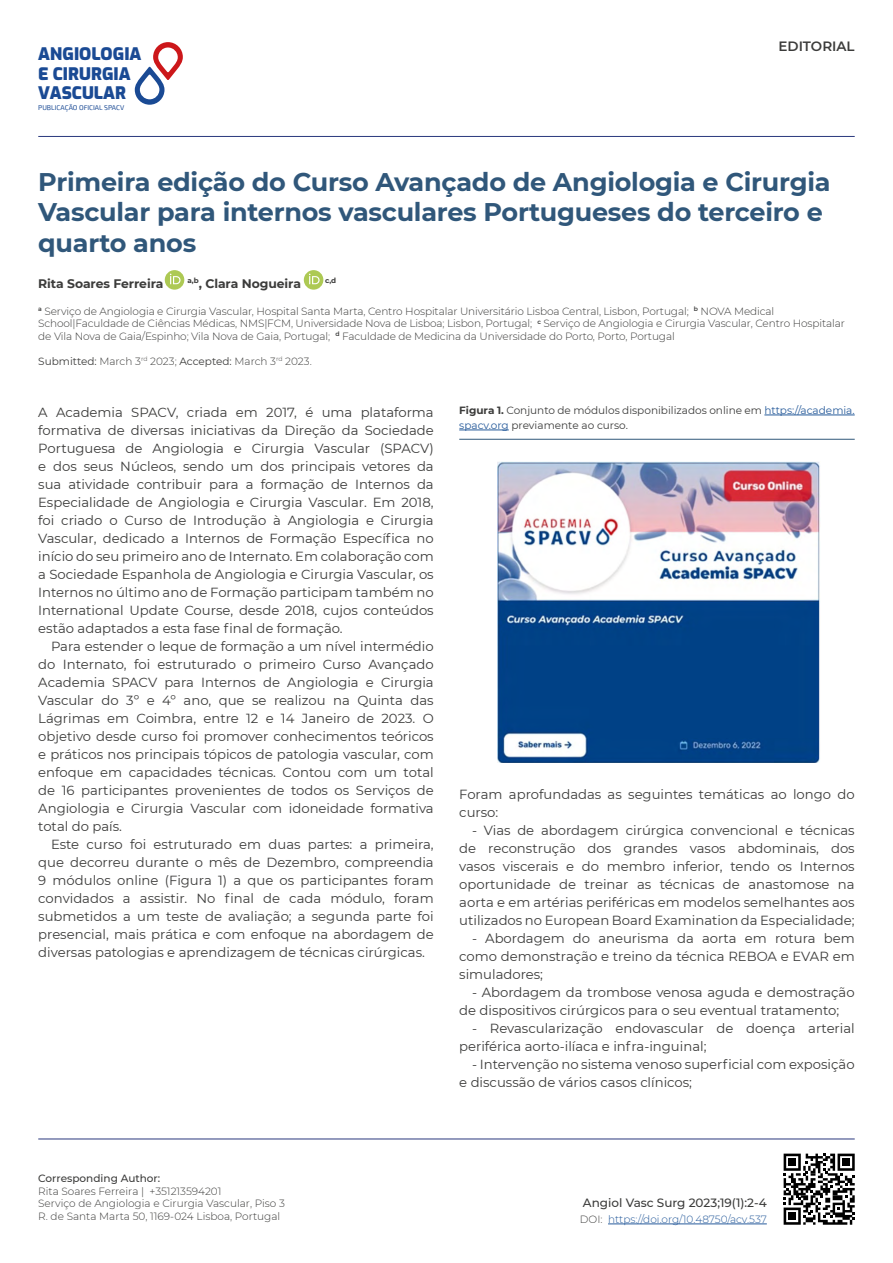
<style>
.page{position:relative;width:893px;height:1263px;background:#fff}
.page>*{position:absolute;margin:0;border:0;box-sizing:border-box;transform-origin:0 0}
.t1{font:700 25.5px/30.6px "Montserrat";letter-spacing:-.01em;color:#30577a}
.t2{font:900 17.1px/19.5px "Exo";color:#1a4a94}
.t3{font:600 13.5px "Montserrat";color:#3c3c3b}
.t4{font:13.2px/18px "Montserrat";color:#3c3c3b;text-align:justify}
.t5{font:700 12.3px "Montserrat";letter-spacing:-.005em;color:#3c3c3b}
.t6{font:500 12px "Montserrat";color:#3c3c3b}
.t7{font:300 10.5px/12.6px "Montserrat";letter-spacing:-.01em;color:#3c3c3b}
.t8{font:10.5px/15px "Montserrat";color:#3c3c3b}
.t9{font:300 10.5px "Montserrat";color:#275b9b}
.t10{font:500 10.5px "Montserrat";color:#3c3c3b}
.t11{font:700 7.2px "Montserrat";color:#3c3c3b}
.t12{font:6.9px "Exo 2";color:#1a4a94}
.s1{font-weight:400}
.s2{font-weight:700}
.s3{color:#275b9b}
.s4{color:#3c3c3b}
</style>
<div class="page">
<hr style="left:38px;top:136px;width:817px;height:1px;background:#29387d">
<hr style="left:38px;top:1138px;width:817px;height:1px;background:#29387d">
<svg style="left:135px;top:42px;width:48px;height:63px"></svg>
<hr style="left:764px;top:415px;width:91px;height:1px;background:#275b9b">
<hr style="left:459px;top:430px;width:50px;height:1px;background:#275b9b">
<div style="left:165px;top:270px;width:19px;height:20px;background:#adc954;border-radius:50%"></div>
<svg style="left:170px;top:274px;width:11px;height:10px"></svg>
<div style="left:304px;top:270px;width:19px;height:20px;background:#adc954;border-radius:50%"></div>
<svg style="left:309px;top:274px;width:11px;height:10px"></svg>
<hr style="left:608px;top:1223px;width:159px;height:1px;background:#275b9b">
<svg style="left:784px;top:1153px;width:71px;height:72px"></svg>
<div style="left:788px;top:1158px;width:8px;height:8px;background:#000"></div>
<div style="left:842px;top:1158px;width:8px;height:8px;background:#000"></div>
<div style="left:788px;top:1212px;width:8px;height:8px;background:#000"></div>
<hr style="left:459px;top:439px;width:396px;height:1px;background:#30577a">
<img style="left:497px;top:461px;width:323px;height:302px">
<p class="t2" style="left:38px;top:45px;width:105px">ANGIOLOGIA<br>E CIRURGIA<br>VASCULAR</p>
<p class="t12" style="left:38px;top:104px;width:88px">PUBLICAÇÃO OFICIAL SPACV</p>
<p class="t3" style="left:778px;top:38px;width:78px">EDITORIAL</p>
<h1 class="t1" style="left:38px;top:166px;width:794px">Primeira edição do Curso Avançado de Angiologia e Cirurgia<br>Vascular para internos vasculares Portugueses do terceiro e quarto anos</h1>
<p class="t5" style="left:38px;top:276px;width:127px">Rita Soares Ferreira</p>
<p class="t5" style="left:188px;top:276px;width:115px"><sup>a,b</sup>, Clara Nogueira</p>
<p class="t11" style="left:325px;top:276px;width:13px">c,d</p>
<p class="t7" style="left:38px;top:304px;width:808px"><sup>a</sup> Serviço de Angiologia e Cirurgia Vascular, Hospital Santa Marta, Centro Hospitalar Universitário Lisboa Central, Lisbon, Portugal; <sup>b</sup> NOVA Medical<br>School|Faculdade de Ciências Médicas, NMS|FCM, Universidade Nova de Lisboa; Lisbon, Portugal; <sup>c</sup> Serviço de Angiologia e Cirurgia Vascular, Centro Hospitalar de Vila Nova de Gaia/Espinho; Vila Nova de Gaia, Portugal; <sup>d</sup> Faculdade de Medicina da Universidade do Porto, Porto, Portugal</p>
<p class="t7" style="left:38px;top:354px;width:275px"><span class="s1">Submitted:</span> March 3<sup>rd</sup> 2023; <span class="s1">Accepted:</span> March 3<sup>rd</sup> 2023.</p>
<p class="t4" style="left:38px;top:403px;width:397px">A Academia SPACV, criada em 2017, é uma plataforma formativa de diversas iniciativas da Direção da Sociedade Portuguesa de Angiologia e Cirurgia Vascular (SPACV) e dos seus Núcleos, sendo um dos principais vetores da sua atividade contribuir para a formação de Internos da Especialidade de Angiologia e Cirurgia Vascular. Em 2018, foi criado o Curso de Introdução à Angiologia e Cirurgia Vascular, dedicado a Internos de Formação Específica no início do seu primeiro ano de Internato. Em colaboração com a Sociedade Espanhola de Angiologia e Cirurgia Vascular, os Internos no último ano de Formação participam também no International Update Course, desde 2018, cujos conteúdos estão adaptados a esta fase final de formação.</p>
<p class="t4" style="left:38px;top:637px;width:397px;text-indent:13px">Para estender o leque de formação a um nível intermédio do Internato, foi estruturado o primeiro Curso Avançado Academia SPACV para Internos de Angiologia e Cirurgia Vascular do 3º e 4º ano, que se realizou na Quinta das Lágrimas em Coimbra, entre 12 e 14 Janeiro de 2023. O objetivo desde curso foi promover conhecimentos teóricos e práticos nos principais tópicos de patologia vascular, com enfoque em capacidades técnicas. Contou com um total de 16 participantes provenientes de todos os Serviços de Angiologia e Cirurgia Vascular com idoneidade formativa total do país.</p>
<p class="t4" style="left:38px;top:835px;width:397px;text-indent:13px">Este curso foi estruturado em duas partes: a primeira, que decorreu durante o mês de Dezembro, compreendia 9 módulos online (Figura 1) a que os participantes foram convidados a assistir. No final de cada módulo, foram submetidos a um teste de avaliação; a segunda parte foi presencial, mais prática e com enfoque na abordagem de diversas patologias e aprendizagem de técnicas cirúrgicas.</p>
<p class="t8" style="left:459px;top:403px;width:397px"><span class="s2">Figura 1.</span> Conjunto de módulos disponibilizados online em <span class="s3">https://academia. spacv.org</span> previamente ao curso.</p>
<p class="t4" style="left:459px;top:785px;width:397px">Foram aprofundadas as seguintes temáticas ao longo do curso:</p>
<p class="t4" style="left:459px;top:821px;width:397px;text-indent:13px">- Vias de abordagem cirúrgica convencional e técnicas de reconstrução dos grandes vasos abdominais, dos vasos viscerais e do membro inferior, tendo os Internos oportunidade de treinar as técnicas de anastomose na aorta e em artérias periféricas em modelos semelhantes aos utilizados no European Board Examination da Especialidade;</p>
<p class="t4" style="left:459px;top:929px;width:397px;text-indent:13px">- Abordagem do aneurisma da aorta em rotura bem como demonstração e treino da técnica REBOA e EVAR em simuladores;</p>
<p class="t4" style="left:459px;top:983px;width:397px;text-indent:13px">- Abordagem da trombose venosa aguda e demostração de dispositivos cirúrgicos para o seu eventual tratamento;</p>
<p class="t4" style="left:459px;top:1019px;width:397px;text-indent:13px">- Revascularização endovascular de doença arterial periférica aorto-ilíaca e infra-inguinal;</p>
<p class="t4" style="left:459px;top:1055px;width:397px;text-indent:13px">- Intervenção no sistema venoso superficial com exposição e discussão de vários casos clínicos;</p>
<p class="t10" style="left:38px;top:1172px;width:124px">Corresponding Author:</p>
<p class="t7" style="left:38px;top:1185px;width:248px">Rita Soares Ferreira | +351213594201<br>Serviço de Angiologia e Cirurgia Vascular, Piso 3<br>R. de Santa Marta 50, 1169-024 Lisboa, Portugal</p>
<p class="t6" style="left:583px;top:1195px;width:185px">Angiol Vasc Surg 2023;19(1):2-4</p>
<p class="t9" style="left:580px;top:1213px;width:188px"><span class="s4">DOI:</span> https://doi.org/10.48750/acv.537</p>
</div>
